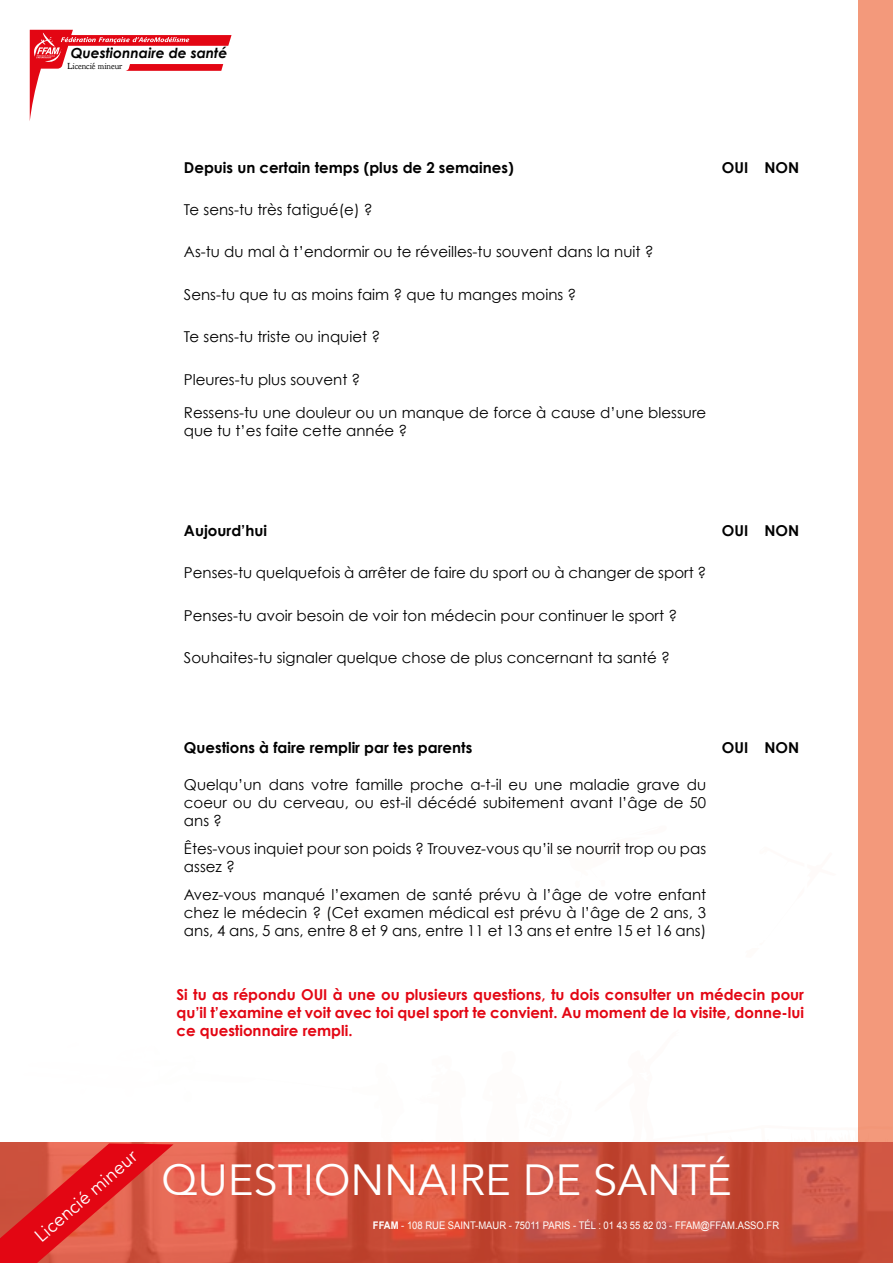
<style>
.page{position:relative;width:893px;height:1263px;background:#fff}
.page>*{position:absolute;margin:0;border:0;box-sizing:border-box;transform-origin:0 0}
.t1{font:43.5px "Avenir";color:#fff}
.t2{font:18.45px "Avenir";color:#fff}
.t3{font:15px/18px "Century Gothic";color:#000}
.t4{font:700 15px/18px "Century Gothic";color:#e30613;text-align:justify}
.t5{font:700 15px "Century Gothic";color:#000}
.t6{font:italic 700 13.95px "Century Gothic";color:#000}
.t7{font:10.5px "Arial";color:#fff;scale:.9 1}
.t8{font:9px "Goudy Bookletter 1911";color:#000}
.s1{font-weight:700}
</style>
<div class="page">
<svg style="left:30px;top:30px;width:202px;height:89px"></svg>
<div style="left:859px;top:0;width:34px;height:1263px;background:#f3997b"></div>
<svg style="left:80px;top:1029px;width:813px;height:114px"></svg>
<img style="left:173px;top:1143px;width:720px;height:120px">
<svg style="left:0;top:1143px;width:173px;height:120px;background:#dd3f36"></svg>
<p class="t6" style="left:71px;top:44px;width:158px">Questionnaire de santé</p>
<p class="t8" style="left:67px;top:60px;width:57px">Licencié mineur</p>
<p class="t5" style="left:184px;top:158px;width:331px">Depuis un certain temps (plus de 2 semaines)</p>
<p class="t5" style="left:722px;top:158px;width:79px">OUI NON</p>
<p class="t3" style="left:184px;top:200px;width:190px">Te sens-tu très fatigué(e) ?</p>
<p class="t3" style="left:184px;top:242px;width:471px">As-tu du mal à t’endormir ou te réveilles-tu souvent dans la nuit ?</p>
<p class="t3" style="left:184px;top:285px;width:394px">Sens-tu que tu as moins faim ? que tu manges moins ?</p>
<p class="t3" style="left:184px;top:328px;width:198px">Te sens-tu triste ou inquiet ?</p>
<p class="t3" style="left:184px;top:370px;width:178px">Pleures-tu plus souvent ?</p>
<p class="t3" style="left:184px;top:404px;width:524px">Ressens-tu une douleur ou un manque de force à cause d’une blessure que tu t’es faite cette année ?</p>
<p class="t5" style="left:184px;top:521px;width:85px">Aujourd’hui</p>
<p class="t5" style="left:722px;top:521px;width:79px">OUI NON</p>
<p class="t3" style="left:184px;top:563px;width:524px">Penses-tu quelquefois à arrêter de faire du sport ou à changer de sport ?</p>
<p class="t3" style="left:184px;top:606px;width:495px">Penses-tu avoir besoin de voir ton médecin pour continuer le sport ?</p>
<p class="t3" style="left:184px;top:648px;width:488px">Souhaites-tu signaler quelque chose de plus concernant ta santé ?</p>
<p class="t5" style="left:184px;top:738px;width:290px">Questions à faire remplir par tes parents</p>
<p class="t5" style="left:722px;top:738px;width:79px">OUI NON</p>
<p class="t3" style="left:184px;top:775px;width:524px;text-align:justify">Quelqu’un dans votre famille proche a-t-il eu une maladie grave du coeur ou du cerveau, ou est-il décédé subitement avant l’âge de 50 ans ?</p>
<p class="t3" style="left:184px;top:839px;width:524px">Êtes-vous inquiet pour son poids ? Trouvez-vous qu’il se nourrit trop ou pas assez ?</p>
<p class="t3" style="left:184px;top:885px;width:524px;text-align:justify">Avez-vous manqué l’examen de santé prévu à l’âge de votre enfant chez le médecin ? (Cet examen médical est prévu à l’âge de 2 ans, 3 ans, 4 ans, 5 ans, entre 8 et 9 ans, entre 11 et 13 ans et entre 15 et 16 ans)</p>
<p class="t4" style="left:176px;top:985px;width:629px">Si tu as répondu OUI à une ou plusieurs questions, tu dois consulter un médecin pour qu’il t’examine et voit avec toi quel sport te convient. Au moment de la visite, donne-lui ce questionnaire rempli.</p>
<p class="t2" style="left:30px;top:1229px;width:130px;rotate:-41deg">Licencié mineur</p>
<h1 class="t1" style="left:162px;top:1154px;width:572px">QUESTIONNAIRE DE SANTÉ</h1>
<p class="t7" style="left:373px;top:1218px;width:453px"><span class="s1">FFAM</span> - 108 RUE SAINT-MAUR - 75011 PARIS - TÉL : 01 43 55 82 03 - FFAM@FFAM.ASSO.FR</p>
</div>
